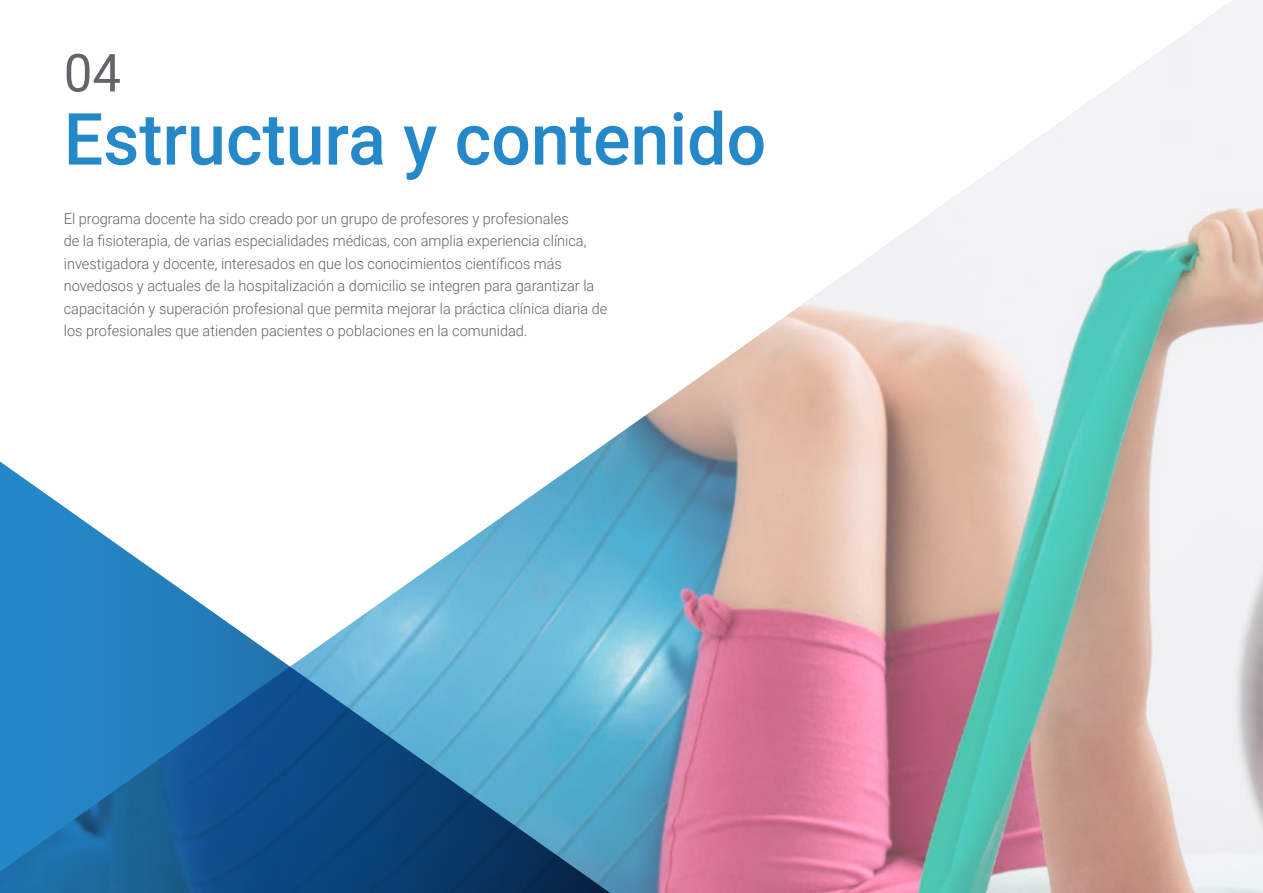
<style>
.page{position:relative;width:1263px;height:893px;background:#fff}
.page>*{position:absolute;margin:0;border:0;box-sizing:border-box;transform-origin:0 0}
.t1{font:500 72px "Roboto";color:#2488c9}
.t2{font:52.5px "Roboto";color:#61646a}
.t3{font:300 15px/22.5px "Roboto";color:#61646a}
</style>
<div class="page">
<img style="left:602px;top:0;width:661px;height:893px">
<svg style="left:0;top:446px;width:640px;height:447px"></svg>
<h2 class="t2" style="left:64px;top:36px;width:59px">04</h2>
<h1 class="t1" style="left:64px;top:89px;width:704px">Estructura y contenido</h1>
<p class="t3" style="left:64px;top:207px;width:545px">El programa docente ha sido creado por un grupo de profesores y profesionales<br>de la fisioterapia, de varias especialidades médicas, con amplia experiencia clínica, investigadora y docente, interesados en que los conocimientos científicos más novedosos y actuales de la hospitalización a domicilio se integren para garantizar la capacitación y superación profesional que permita mejorar la práctica clínica diaria de los profesionales que atienden pacientes o poblaciones en la comunidad.</p>
</div>
